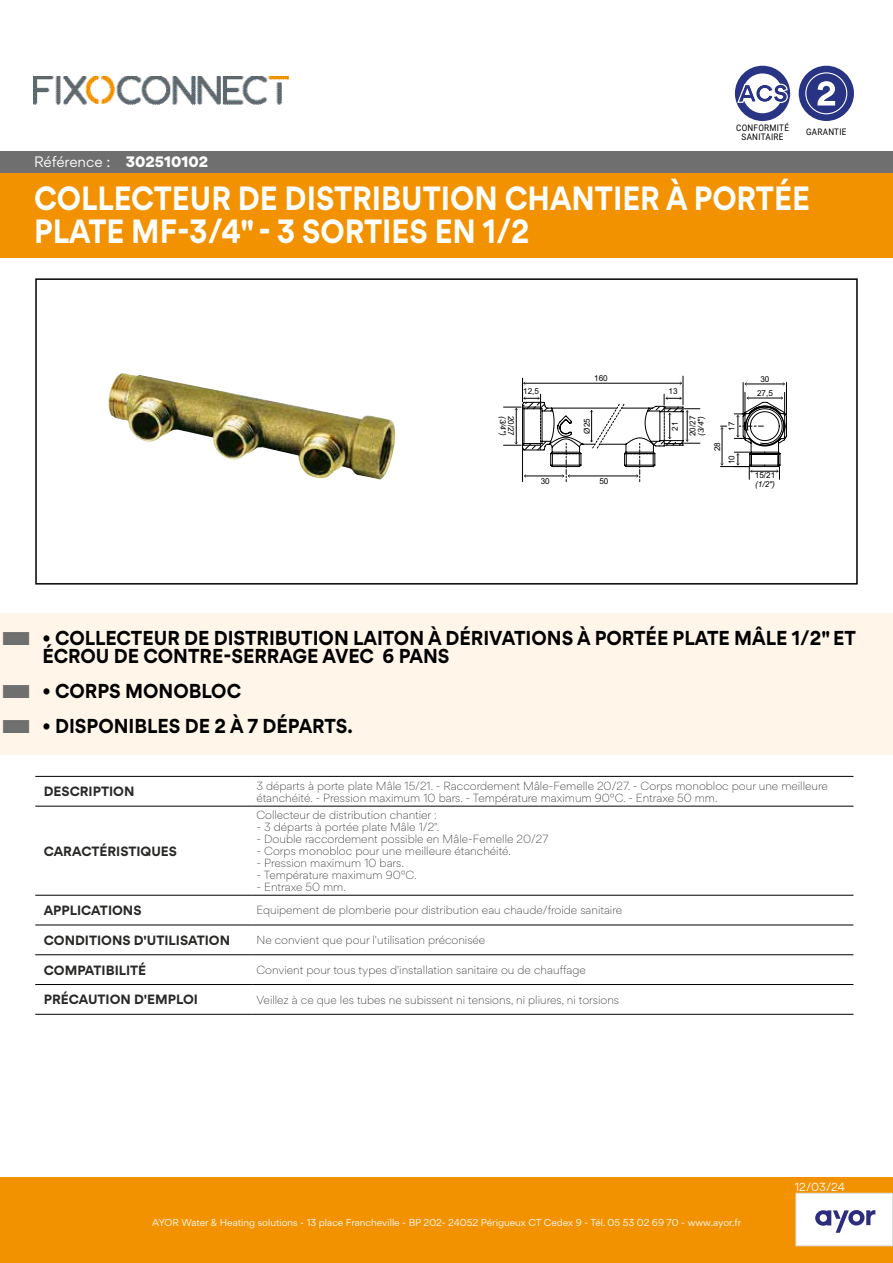
<style>
.page{position:relative;width:893px;height:1263px;background:#fff}
.page>*{position:absolute;margin:0;border:0;box-sizing:border-box;transform-origin:0 0}
.t1{font:700 30px/33px "Gordita";color:#fff;scale:.9 1}
.t2{font:700 18px/18px "Gordita";color:#000;scale:.95 1}
.t3{font:13.5px "Gordita";letter-spacing:-.005em;color:#fff}
.t4{font:700 12px "Gordita";color:#282827}
.t5{font:300 10.5px/12px "Gordita";color:#282827}
.t6{font:10.5px "Gordita";color:#fff}
.t7{font:9px "Gordita";color:#fff}
.t8{font:9px/9px "Roboto";letter-spacing:.035em;color:#000;text-align:center;scale:.9 1}
.t9{font:8.1px/14.4px "Arial";color:#000;text-align:center}
.t10{font:italic 8.1px "Arial";color:#000}
.s1{font-weight:900}
</style>
<div class="page">
<svg style="left:503px;top:376px;width:284px;height:106px"></svg>
<div style="left:0;top:1178px;width:893px;height:85px;background:#f39200"></div>
<div style="left:796px;top:1193px;width:97px;height:53px;background:#fff"></div>
<div style="left:795px;top:1193px;width:98px;height:53px;border:1px solid #dadada"></div>
<img style="left:108px;top:373px;width:288px;height:107px">
<div style="left:0;top:172px;width:893px;height:85px;background:#f39200"></div>
<hr style="left:35px;top:776px;width:217px;height:1px;background:#000">
<hr style="left:252px;top:776px;width:601px;height:1px;background:#000">
<hr style="left:35px;top:806px;width:217px;height:1px;background:#000">
<hr style="left:252px;top:806px;width:601px;height:1px;background:#000">
<hr style="left:35px;top:895px;width:217px;height:1px;background:#000">
<hr style="left:252px;top:895px;width:601px;height:1px;background:#000">
<hr style="left:35px;top:925px;width:217px;height:1px;background:#000">
<hr style="left:252px;top:925px;width:601px;height:1px;background:#000">
<hr style="left:35px;top:954px;width:217px;height:1px;background:#000">
<hr style="left:252px;top:954px;width:601px;height:1px;background:#000">
<hr style="left:35px;top:984px;width:217px;height:1px;background:#000">
<hr style="left:252px;top:984px;width:601px;height:1px;background:#000">
<hr style="left:35px;top:1014px;width:217px;height:1px;background:#000">
<hr style="left:252px;top:1014px;width:601px;height:1px;background:#000">
<div style="left:735px;top:66px;width:55px;height:55px;background:#293584;border-radius:50%"></div>
<div style="left:743px;top:73px;width:39px;height:40px;background:#fff;border-radius:50%"></div>
<svg style="left:737px;top:84px;width:51px;height:19px"></svg>
<div style="left:799px;top:66px;width:55px;height:55px;background:#293384;border-radius:50%"></div>
<svg style="left:805px;top:72px;width:42px;height:42px"></svg>
<div style="left:35px;top:278px;width:823px;height:307px;border:2px solid #000"></div>
<div style="left:0;top:613px;width:893px;height:72px;background:#fff5e9"></div>
<div style="left:0;top:666px;width:893px;height:54px;background:#fff5e9"></div>
<div style="left:0;top:701px;width:893px;height:54px;background:#fff5e9"></div>
<svg style="left:815px;top:1210px;width:60px;height:23px"></svg>
<img style="left:33px;top:77px;width:255px;height:28px">
<div style="left:0;top:151px;width:893px;height:21px;background:#706f6f"></div>
<p class="t3" style="left:34px;top:152px;width:176px">Référence : <span class="s1">302510102</span></p>
<p class="t8" style="left:736px;top:122px;width:60px">CONFORMITÉ<br>SANITAIRE</p>
<p class="t8" style="left:806px;top:127px;width:46px">GARANTIE</p>
<h1 class="t1" style="left:34px;top:182px;width:864px">COLLECTEUR DE DISTRIBUTION CHANTIER À PORTÉE<br>PLATE MF-3/4" - 3 SORTIES EN 1/2</h1>
<p class="t9" style="left:594px;top:371px;width:15px">160</p>
<p class="t9" style="left:757px;top:371px;width:17px">30<br>27,5</p>
<p class="t9" style="left:523px;top:384px;width:17px">12,5</p>
<p class="t9" style="left:669px;top:384px;width:11px">13</p>
<p class="t9" style="left:518px;top:416px;width:22px;rotate:90deg">20/27</p>
<p class="t10" style="left:508px;top:416px;width:22px;rotate:90deg">(3/4")</p>
<p class="t9" style="left:685px;top:436px;width:22px;rotate:-90deg">20/27</p>
<p class="t10" style="left:696px;top:436px;width:22px;rotate:-90deg">(3/4")</p>
<p class="t9" style="left:580px;top:434px;width:17px;rotate:-90deg">Ø25</p>
<p class="t9" style="left:668px;top:430px;width:11px;rotate:-90deg">21</p>
<p class="t9" style="left:724px;top:431px;width:11px;rotate:-90deg">17</p>
<p class="t9" style="left:710px;top:451px;width:11px;rotate:-90deg">28</p>
<p class="t9" style="left:724px;top:464px;width:11px;rotate:-90deg">10</p>
<p class="t9" style="left:541px;top:474px;width:11px">30</p>
<p class="t9" style="left:599px;top:474px;width:11px">50</p>
<p class="t9" style="left:755px;top:468px;width:22px">15/21</p>
<p class="t10" style="left:755px;top:478px;width:21px">(1/2")</p>
<h2 class="t2" style="left:43px;top:629px;width:858px">• COLLECTEUR DE DISTRIBUTION LAITON À DÉRIVATIONS À PORTÉE PLATE MÂLE 1/2" ET<br>ÉCROU DE CONTRE-SERRAGE AVEC 6 PANS</h2>
<h2 class="t2" style="left:43px;top:682px;width:211px">• CORPS MONOBLOC</h2>
<h2 class="t2" style="left:43px;top:717px;width:328px">• DISPONIBLES DE 2 À 7 DÉPARTS.</h2>
<p class="t4" style="left:44px;top:782px;width:92px">DESCRIPTION</p>
<p class="t5" style="left:256px;top:779px;width:573px">3 départs à porte plate Mâle 15/21. - Raccordement Mâle-Femelle 20/27. - Corps monobloc pour une meilleure étanchéité. - Pression maximum 10 bars. - Température maximum 90°C. - Entraxe 50 mm.</p>
<p class="t4" style="left:44px;top:841px;width:135px">CARACTÉRISTIQUES</p>
<p class="t5" style="left:256px;top:808px;width:182px">Collecteur de distribution chantier :</p>
<p class="t5" style="left:256px;top:820px;width:185px">- 3 départs à portée plate Mâle 1/2".</p>
<p class="t5" style="left:256px;top:832px;width:293px">- Double raccordement possible en Mâle-Femelle 20/27</p>
<p class="t5" style="left:256px;top:844px;width:256px">- Corps monobloc pour une meilleure étanchéité.</p>
<p class="t5" style="left:256px;top:856px;width:149px">- Pression maximum 10 bars.</p>
<p class="t5" style="left:256px;top:868px;width:162px">- Température maximum 90°C.</p>
<p class="t5" style="left:256px;top:880px;width:91px">- Entraxe 50 mm.</p>
<p class="t4" style="left:44px;top:901px;width:99px">APPLICATIONS</p>
<p class="t5" style="left:256px;top:904px;width:367px">Equipement de plomberie pour distribution eau chaude/froide sanitaire</p>
<p class="t4" style="left:44px;top:930px;width:188px">CONDITIONS D'UTILISATION</p>
<p class="t5" style="left:256px;top:934px;width:230px">Ne convient que pour l'utilisation préconisée</p>
<p class="t4" style="left:44px;top:960px;width:104px">COMPATIBILITÉ</p>
<p class="t5" style="left:256px;top:963px;width:331px">Convient pour tous types d'installation sanitaire ou de chauffage</p>
<p class="t4" style="left:44px;top:990px;width:156px">PRÉCAUTION D'EMPLOI</p>
<p class="t5" style="left:256px;top:993px;width:364px">Veillez à ce que les tubes ne subissent ni tensions, ni pliures, ni torsions</p>
<p class="t7" style="left:152px;top:1216px;width:590px">AYOR Water &amp; Heating solutions - 13 place Francheville - BP 202- 24052 Périgueux CT Cedex 9 - Tél. 05 53 02 69 70 - www.ayor.fr</p>
<p class="t6" style="left:795px;top:1179px;width:52px">12/03/24</p>
</div>
